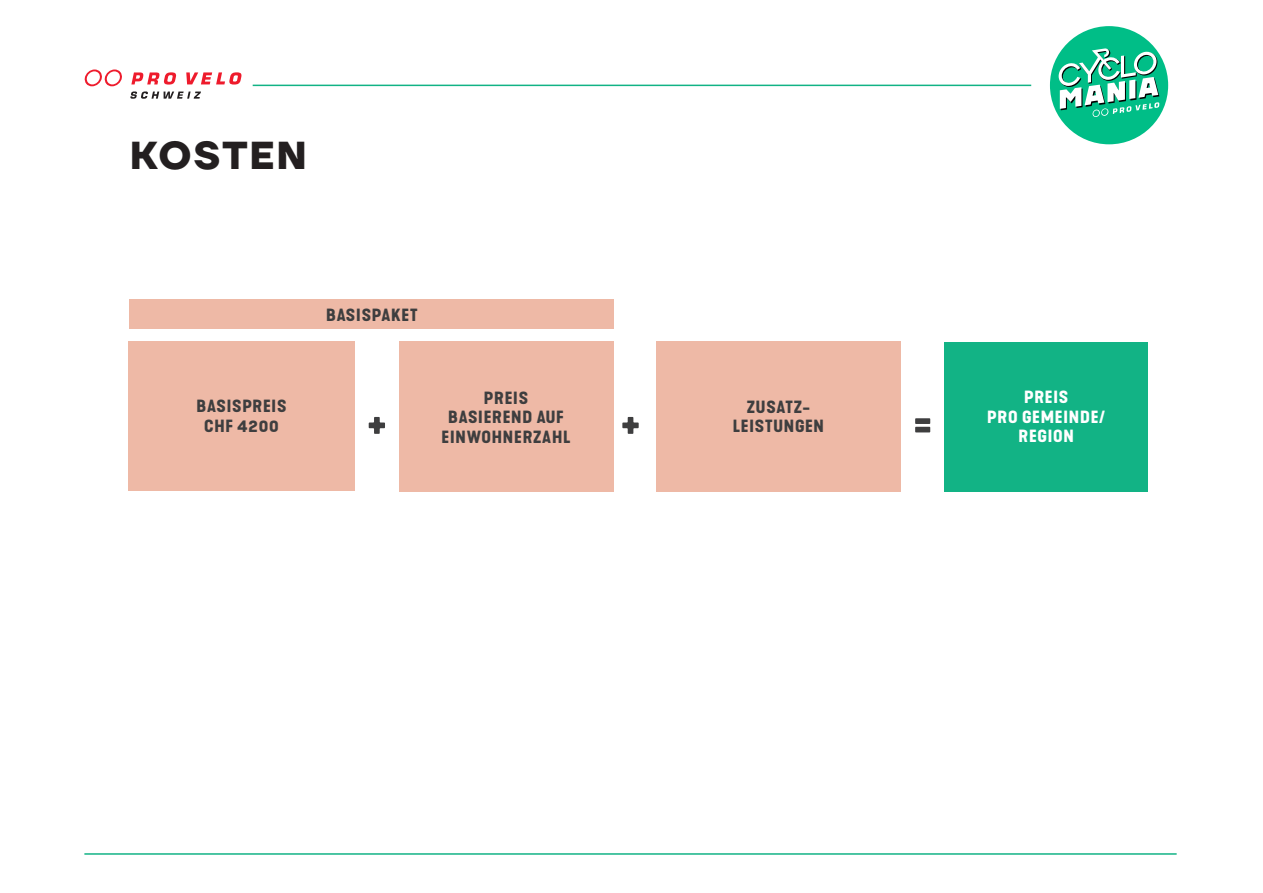
<style>
.page{position:relative;width:1263px;height:893px;background:#fff}
.page>*{position:absolute;margin:0;border:0;box-sizing:border-box;transform-origin:0 0}
.Titel2{font:500 60.6px "Kapra Neue";color:#3e3e3f}
.Titel1{font:700 39px "TT Firs Neue";letter-spacing:.05em;color:#231f20}
.Zwischentitel{font:700 expanded 16.5px/19.5px "Kapra Neue";letter-spacing:.05em;color:#3e3e3f;text-align:center}
.Zwischentitel-2{font:700 expanded 16.5px/19.5px "Kapra Neue";letter-spacing:.05em;color:#fff;text-align:center}
</style>
<div class="page">
<hr style="left:253px;top:85px;width:778px;height:1px;background:#12b385">
<hr style="left:84px;top:853px;width:1093px;height:2px;background:#12b385">
<svg style="left:130px;top:91px;width:71px;height:8px"></svg>
<svg style="left:186px;top:72px;width:56px;height:13px"></svg>
<svg style="left:131px;top:72px;width:46px;height:13px"></svg>
<svg style="left:84px;top:69px;width:38px;height:17px"></svg>
<div style="left:1050px;top:26px;width:118px;height:118px;background:#00be87;border-radius:50%"></div>
<svg style="left:1059px;top:48px;width:100px;height:69px"></svg>
<div style="left:945px;top:342px;width:203px;height:149px;background:#12b385"></div>
<div style="left:130px;top:300px;width:484px;height:29px;background:#eeb9a6"></div>
<div style="left:399px;top:342px;width:214px;height:150px;background:#eeb9a6"></div>
<div style="left:656px;top:341px;width:245px;height:150px;background:#eeb9a6"></div>
<div style="left:128px;top:341px;width:227px;height:149px;background:#eeb9a6"></div>
<p class="Titel1" style="left:130px;top:129px;width:179px">KOSTEN</p>
<p class="Zwischentitel" style="left:196px;top:397px;width:91px">BASISPREIS<br>CHF 4200</p>
<p class="Zwischentitel" style="left:326px;top:305px;width:93px">BASISPAKET</p>
<p class="Zwischentitel" style="left:484px;top:388px;width:46px">PREIS</p>
<p class="Zwischentitel" style="left:448px;top:408px;width:117px">BASIEREND AUF</p>
<p class="Zwischentitel" style="left:442px;top:427px;width:130px">EINWOHNERZAHL</p>
<p class="Zwischentitel" style="left:733px;top:397px;width:93px">ZUSATZ-<br>LEISTUNGEN</p>
<p class="Titel2" style="left:367px;top:382px;width:21px">+</p>
<p class="Titel2" style="left:620px;top:382px;width:21px">+</p>
<p class="Titel2" style="left:913px;top:382px;width:20px">=</p>
<p class="Zwischentitel-2" style="left:987px;top:388px;width:119px">PREIS<br>PRO GEMEINDE/</p>
<p class="Zwischentitel-2" style="left:1018px;top:427px;width:57px">REGION</p>
</div>
